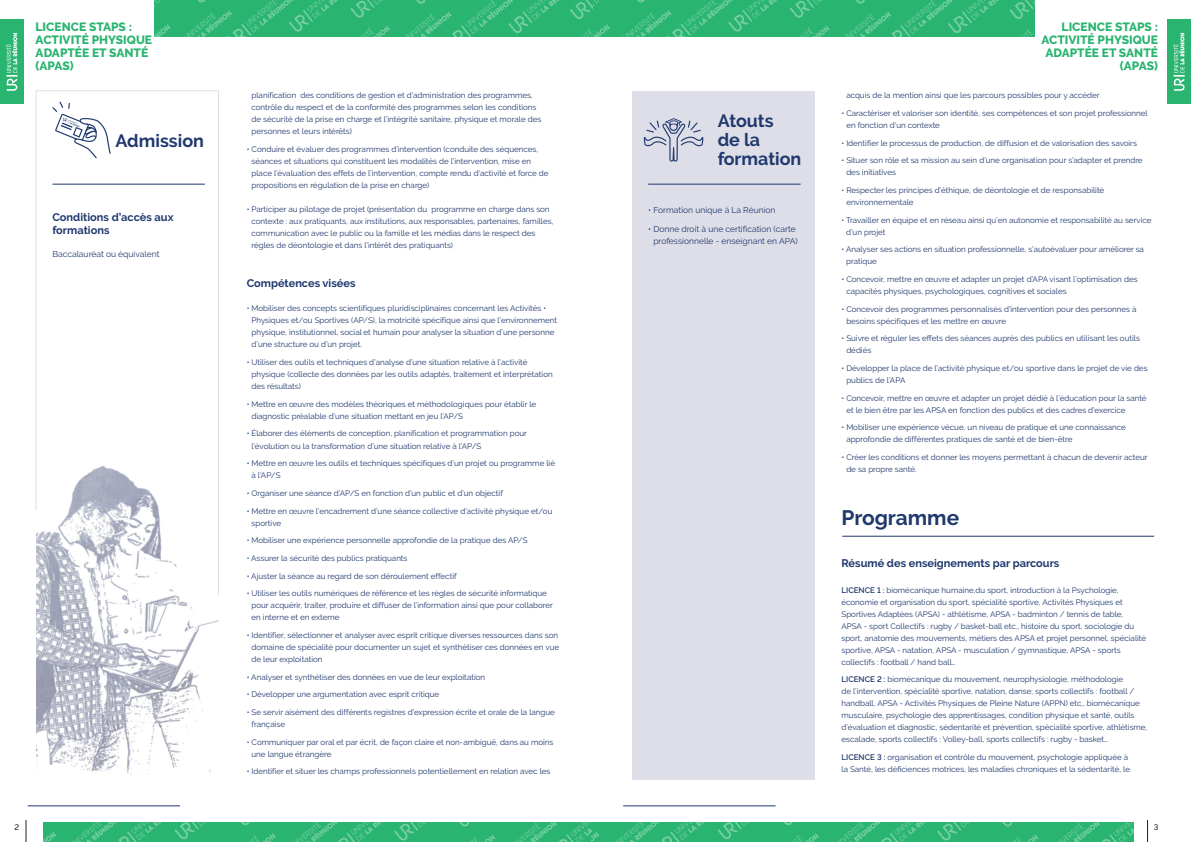
<style>
.page{position:relative;width:1191px;height:842px;background:#fff}
.page>*{position:absolute;margin:0;border:0;box-sizing:border-box;transform-origin:0 0}
.t1{font:700 20.9px "Raleway";color:#1f386d}
.t2{font:700 17.9px/18.8px "Raleway";color:#1f386d}
.t3{font:800 12px/13px "Raleway";color:#29b470}
.t4{font:700 11px/13.2px "Raleway";color:#1f386d}
.t5{font:8.5px/12px "Raleway";color:#1f386d;text-align:right}
.t6{font:8px/12px "Raleway";color:#1f386d}
.t7{font:500 8px "Raleway";color:#231f20}
.s1{font-weight:600}
</style>
<div class="page">
<div style="left:1167px;top:19px;width:24px;height:85px;background:#29b470"></div>
<svg style="left:1173px;top:33px;width:11px;height:58px"></svg>
<div style="left:0;top:19px;width:24px;height:85px;background:#29b470"></div>
<svg style="left:6px;top:33px;width:11px;height:58px"></svg>
<svg style="left:154px;top:0;width:881px;height:36px;background:#31b675"></svg>
<svg style="left:26px;top:820px;width:1px;height:22px"></svg>
<hr style="left:28px;top:806px;width:152px;height:1px;background:#1f386d">
<svg style="left:1147px;top:820px;width:1px;height:22px"></svg>
<hr style="left:623px;top:806px;width:152px;height:1px;background:#1f386d">
<svg style="left:44px;top:823px;width:1090px;height:19px;background:#31b675"></svg>
<div style="left:632px;top:91px;width:182px;height:689px;background:#dedee8"></div>
<svg style="left:643px;top:118px;width:61px;height:44px"></svg>
<hr style="left:648px;top:184px;width:152px;height:1px;background:#1f386d">
<img style="left:36px;top:596px;width:182px;height:178px">
<svg style="left:35px;top:90px;width:184px;height:506px"></svg>
<hr style="left:842px;top:536px;width:312px;height:1px;background:#1f386d">
<h3 class="t3" style="left:36px;top:20px;width:118px">LICENCE STAPS :<br>ACTIVITÉ PHYSIQUE<br>ADAPTÉE ET SANTÉ (APAS)</h3>
<h3 class="t3" style="left:1041px;top:20px;width:118px;text-align:right">LICENCE STAPS :<br>ACTIVITÉ PHYSIQUE<br>ADAPTÉE ET SANTÉ (APAS)</h3>
<h2 class="t2" style="left:116px;top:131px;width:90px">Admission</h2>
<h3 class="t4" style="left:52px;top:210px;width:123px">Conditions d’accès aux formations</h3>
<p class="t5" style="left:52px;top:248px;width:109px">Baccalauréat ou équivalent</p>
<p class="t6" style="left:251px;top:89px;width:291px">planification des conditions de gestion et d’administration des programmes, contrôle du respect et de la conformité des programmes selon les conditions de sécurité de la prise en charge et l’intégrité sanitaire, physique et morale des personnes et leurs intérêts)</p>
<p class="t6" style="left:251px;top:143px;width:298px;text-indent:-5px">• Conduire et évaluer des programmes d’intervention (conduite des séquences, séances et situations qui constituent les modalités de l’intervention, mise en place l’évaluation des effets de l’intervention, compte rendu d’activité et force de propositions en régulation de la prise en charge)</p>
<p class="t6" style="left:251px;top:203px;width:303px;text-indent:-5px">• Participer au pilotage de projet (présentation du programme en charge dans son contexte : aux pratiquants, aux institutions, aux responsables, partenaires, familles, communication avec le public ou la famille et les médias dans le respect des règles de déontologie et dans l’intérêt des pratiquants)</p>
<h3 class="t4" style="left:247px;top:277px;width:110px">Compétences visées</h3>
<p class="t6" style="left:251px;top:303px;width:307px;text-indent:-5px">• Mobiliser des concepts scientifiques pluridisciplinaires concernant les Activités • Physiques et/ou Sportives (AP/S), la motricité spécifique ainsi que l’environnement physique, institutionnel, social et humain pour analyser la situation d’une personne d’une structure ou d’un projet.</p>
<p class="t6" style="left:251px;top:356px;width:303px;text-indent:-5px">• Utiliser des outils et techniques d’analyse d’une situation relative à l’activité physique (collecte des données par les outils adaptés, traitement et interprétation des résultats)</p>
<p class="t6" style="left:251px;top:398px;width:286px;text-indent:-5px">• Mettre en œuvre des modèles théoriques et méthodologiques pour établir le diagnostic préalable d’une situation mettant en jeu l’AP/S</p>
<p class="t6" style="left:251px;top:428px;width:277px;text-indent:-5px">• Élaborer des éléments de conception, planification et programmation pour l’évolution ou la transformation d’une situation relative à l’AP/S</p>
<p class="t6" style="left:251px;top:457px;width:305px;text-indent:-5px">• Mettre en œuvre les outils et techniques spécifiques d’un projet ou programme lié à l’AP/S</p>
<p class="t6" style="left:247px;top:487px;width:258px">• Organiser une séance d’AP/S en fonction d’un public et d’un objectif</p>
<p class="t6" style="left:251px;top:505px;width:302px;text-indent:-5px">• Mettre en œuvre l’encadrement d’une séance collective d’activité physique et/ou sportive</p>
<p class="t6" style="left:247px;top:534px;width:282px">• Mobiliser une expérience personnelle approfondie de la pratique des AP/S</p>
<p class="t6" style="left:247px;top:552px;width:162px">• Assurer la sécurité des publics pratiquants</p>
<p class="t6" style="left:247px;top:570px;width:212px">• Ajuster la séance au regard de son déroulement effectif</p>
<p class="t6" style="left:251px;top:587px;width:303px;text-indent:-5px">• Utiliser les outils numériques de référence et les règles de sécurité informatique pour acquérir, traiter, produire et diffuser de l’information ainsi que pour collaborer en interne et en externe</p>
<p class="t6" style="left:251px;top:629px;width:309px;text-indent:-5px">• Identifier, sélectionner et analyser avec esprit critique diverses ressources dans son domaine de spécialité pour documenter un sujet et synthétiser ces données en vue de leur exploitation</p>
<p class="t6" style="left:247px;top:671px;width:240px">• Analyser et synthétiser des données en vue de leur exploitation</p>
<p class="t6" style="left:247px;top:688px;width:194px">• Développer une argumentation avec esprit critique</p>
<p class="t6" style="left:251px;top:706px;width:305px;text-indent:-5px">• Se servir aisément des différents registres d’expression écrite et orale de la langue française</p>
<p class="t6" style="left:251px;top:736px;width:303px;text-indent:-5px">• Communiquer par oral et par écrit, de façon claire et non-ambiguë, dans au moins une langue étrangère</p>
<p class="t6" style="left:247px;top:765px;width:305px">• Identifier et situer les champs professionnels potentiellement en relation avec les</p>
<h2 class="t2" style="left:717px;top:112px;width:85px">Atouts<br>de la formation</h2>
<p class="t5" style="left:648px;top:204px;width:129px">• Formation unique à La Réunion</p>
<p class="t5" style="left:648px;top:223px;width:151px">• Donne droit à une certification (carte professionnelle - enseignant en APA)</p>
<p class="t6" style="left:846px;top:89px;width:255px">acquis de la mention ainsi que les parcours possibles pour y accéder</p>
<p class="t6" style="left:846px;top:107px;width:303px;text-indent:-5px">• Caractériser et valoriser son identité, ses compétences et son projet professionnel en fonction d’un contexte</p>
<p class="t6" style="left:841px;top:137px;width:297px">• Identifier le processus de production, de diffusion et de valorisation des savoirs</p>
<p class="t6" style="left:846px;top:154px;width:298px;text-indent:-5px">• Situer son rôle et sa mission au sein d’une organisation pour s’adapter et prendre des initiatives</p>
<p class="t6" style="left:846px;top:184px;width:259px;text-indent:-5px">• Respecter les principes d’éthique, de déontologie et de responsabilité environnementale</p>
<p class="t6" style="left:846px;top:214px;width:307px;text-indent:-5px">• Travailler en équipe et en réseau ainsi qu’en autonomie et responsabilité au service d’un projet</p>
<p class="t6" style="left:846px;top:243px;width:299px;text-indent:-5px">• Analyser ses actions en situation professionnelle, s’autoévaluer pour améliorer sa pratique</p>
<p class="t6" style="left:846px;top:273px;width:293px;text-indent:-5px">• Concevoir, mettre en œuvre et adapter un projet d’APA visant l’optimisation des capacités physiques, psychologiques, cognitives et sociales</p>
<p class="t6" style="left:846px;top:303px;width:292px;text-indent:-5px">• Concevoir des programmes personnalisés d’intervention pour des personnes à besoins spécifiques et les mettre en œuvre</p>
<p class="t6" style="left:846px;top:332px;width:295px;text-indent:-5px">• Suivre et réguler les effets des séances auprès des publics en utilisant les outils dédiés</p>
<p class="t6" style="left:846px;top:362px;width:303px;text-indent:-5px">• Développer la place de l’activité physique et/ou sportive dans le projet de vie des publics de l’APA</p>
<p class="t6" style="left:846px;top:392px;width:302px;text-indent:-5px">• Concevoir, mettre en œuvre et adapter un projet dédié à l’éducation pour la santé et le bien être par les APSA en fonction des publics et des cadres d’exercice</p>
<p class="t6" style="left:846px;top:421px;width:281px;text-indent:-5px">• Mobiliser une expérience vécue, un niveau de pratique et une connaissance approfondie de différentes pratiques de santé et de bien-être</p>
<p class="t6" style="left:846px;top:451px;width:303px;text-indent:-5px">• Créer les conditions et donner les moyens permettant à chacun de devenir acteur de sa propre santé.</p>
<h1 class="t1" style="left:841px;top:506px;width:119px">Programme</h1>
<h3 class="t4" style="left:841px;top:556px;width:219px">Résumé des enseignements par parcours</h3>
<p class="t6" style="left:841px;top:584px;width:306px"><span class="s1">LICENCE 1 :</span> biomécanique humaine,du sport, introduction à la Psychologie, économie et organisation du sport, spécialité sportive, Activités Physiques et Sportives Adaptées (APSA) - athlétisme, APSA - badminton / tennis de table,<br>APSA - sport Collectifs : rugby / basket-ball etc., histoire du sport, sociologie du sport, anatomie des mouvements, métiers des APSA et projet personnel, spécialité sportive, APSA - natation, APSA - musculation / gymnastique, APSA - sports collectifs : football / hand ball…</p>
<p class="t6" style="left:841px;top:673px;width:307px"><span class="s1">LICENCE 2 :</span> biomécanique du mouvement, neurophysiologie, méthodologie<br>de l’intervention, spécialité sportive, natation, danse, sports collectifs : football / handball, APSA - Activités Physiques de Pleine Nature (APPN) etc., biomécanique musculaire, psychologie des apprentissages, condition physique et santé, outils d’évaluation et diagnostic, sédentarité et prévention, spécialité sportive, athlétisme, escalade, sports collectifs : Volley-ball, sports collectifs : rugby - basket…</p>
<p class="t6" style="left:841px;top:751px;width:290px"><span class="s1">LICENCE 3 :</span> organisation et contrôle du mouvement, psychologie appliquée à la Santé, les déficiences motrices, les maladies chroniques et la sédentarité, le</p>
<p class="t7" style="left:15px;top:823px;width:6px">2</p>
<p class="t7" style="left:1153px;top:823px;width:6px">3</p>
</div>
